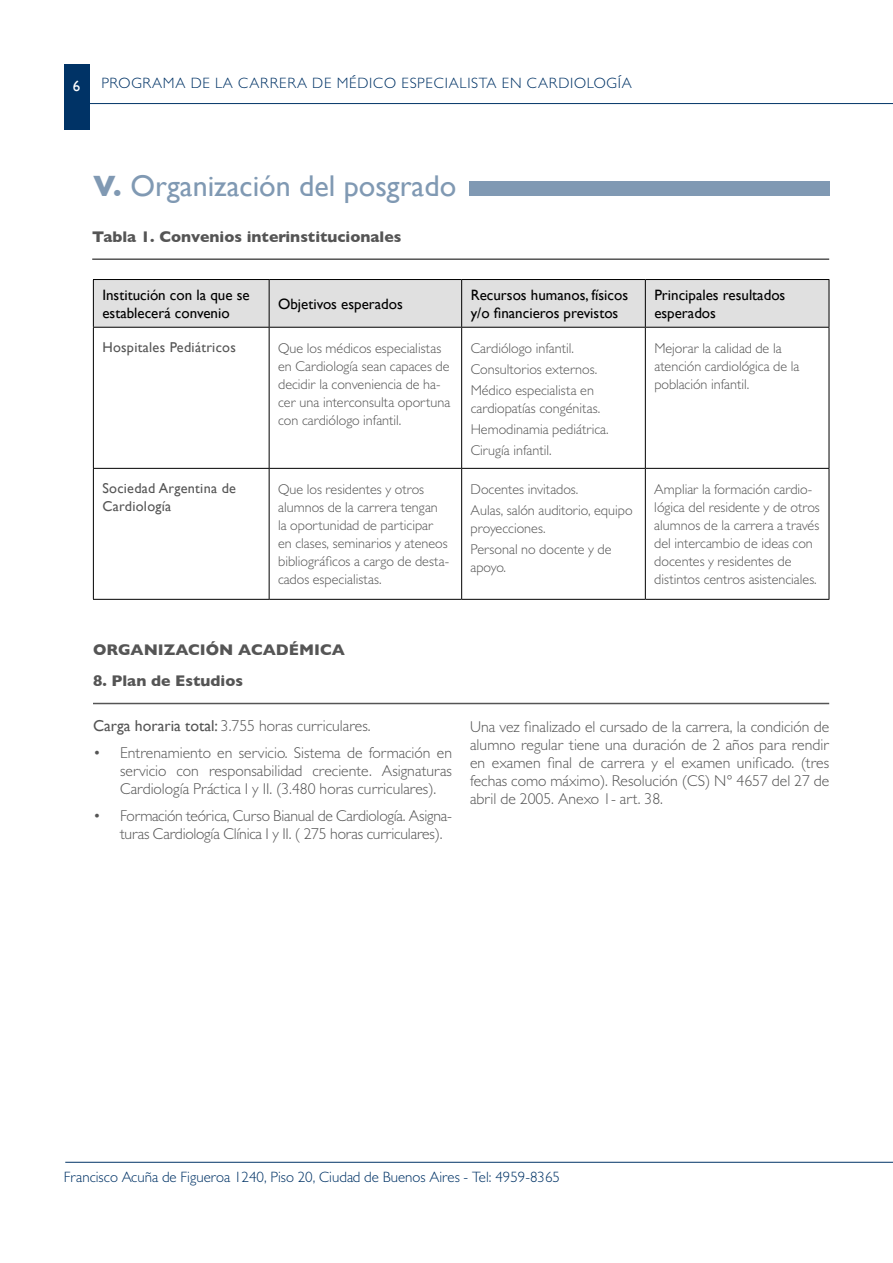
<style>
.page{position:relative;width:893px;height:1263px;background:#fff}
.page>*{position:absolute;margin:0;border:0;box-sizing:border-box;transform-origin:0 0}
.t1{font:30px "Gill Sans";color:#8099b3}
.t2{font:300 15.75px/18px "Gill Sans";color:#555;text-align:justify}
.t3{font:700 15.75px "Gill Sans";color:#555}
.t4{font:15px/18px "Gill Sans";color:#000}
.t5{font:300 15px "Gill Sans";color:#036}
.t6{font:300 15px "Gill Sans";letter-spacing:.05em;color:#036}
.t7{font:15px "Gill Sans";color:#fff}
.t8{font:300 14.25px/18px "Gill Sans";color:#555}
.t9{font:14.25px/18px "Gill Sans";letter-spacing:.02em;color:#555}
.s1{font-weight:700}
.s2{font-weight:400}
</style>
<div class="page">
<div style="left:64px;top:64px;width:26px;height:65px;background:#036"></div>
<hr style="left:66px;top:103px;width:827px;height:1px;background:#036">
<hr style="left:65px;top:1162px;width:828px;height:1px;background:#036">
<hr style="left:92px;top:258px;width:737px;height:2px;background:#555">
<hr style="left:93px;top:703px;width:736px;height:1px;background:#555">
<div style="left:469px;top:182px;width:360px;height:14px;background:#8099b3"></div>
<div style="left:94px;top:280px;width:735px;height:47px;background:#e0e0e0"></div>
<hr style="left:93px;top:279px;width:176px;height:1px;background:#000">
<hr style="left:93px;top:280px;width:1px;height:47px;background:#000">
<hr style="left:269px;top:279px;width:193px;height:1px;background:#000">
<hr style="left:269px;top:280px;width:1px;height:47px;background:#000">
<hr style="left:462px;top:279px;width:183px;height:1px;background:#000">
<hr style="left:461px;top:280px;width:1px;height:47px;background:#000">
<hr style="left:645px;top:279px;width:184px;height:1px;background:#000">
<hr style="left:645px;top:280px;width:1px;height:47px;background:#000">
<hr style="left:829px;top:280px;width:1px;height:47px;background:#000">
<hr style="left:93px;top:327px;width:176px;height:1px;background:#000">
<hr style="left:93px;top:328px;width:1px;height:140px;background:#000">
<hr style="left:269px;top:327px;width:193px;height:1px;background:#000">
<hr style="left:269px;top:328px;width:1px;height:140px;background:#000">
<hr style="left:462px;top:327px;width:183px;height:1px;background:#000">
<hr style="left:461px;top:328px;width:1px;height:140px;background:#000">
<hr style="left:645px;top:327px;width:184px;height:1px;background:#000">
<hr style="left:645px;top:328px;width:1px;height:140px;background:#000">
<hr style="left:829px;top:328px;width:1px;height:140px;background:#000">
<hr style="left:93px;top:468px;width:176px;height:1px;background:#000">
<hr style="left:93px;top:469px;width:1px;height:130px;background:#000">
<hr style="left:269px;top:468px;width:193px;height:1px;background:#000">
<hr style="left:269px;top:469px;width:1px;height:130px;background:#000">
<hr style="left:462px;top:468px;width:183px;height:1px;background:#000">
<hr style="left:461px;top:469px;width:1px;height:130px;background:#000">
<hr style="left:645px;top:468px;width:184px;height:1px;background:#000">
<hr style="left:645px;top:469px;width:1px;height:130px;background:#000">
<hr style="left:829px;top:469px;width:1px;height:130px;background:#000">
<hr style="left:93px;top:599px;width:176px;height:1px;background:#000">
<hr style="left:269px;top:599px;width:193px;height:1px;background:#000">
<hr style="left:462px;top:599px;width:183px;height:1px;background:#000">
<hr style="left:645px;top:599px;width:184px;height:1px;background:#000">
<p class="t7" style="left:73px;top:77px;width:9px">6</p>
<p class="t6" style="left:101px;top:74px;width:532px">PROGRAMA DE LA CARRERA DE MÉDICO ESPECIALISTA EN CARDIOLOGÍA</p>
<h1 class="t1" style="left:93px;top:168px;width:365px"><span class="s1">V.</span> Organización del posgrado</h1>
<p class="t3" style="left:92px;top:224px;width:311px">Tabla 1. Convenios interinstitucionales</p>
<p class="t4" style="left:102px;top:285px;width:149px">Institución con la que se establecerá convenio</p>
<p class="t4" style="left:278px;top:294px;width:126px">Objetivos esperados</p>
<p class="t4" style="left:471px;top:285px;width:159px">Recursos humanos, físicos y/o financieros previstos</p>
<p class="t4" style="left:654px;top:285px;width:133px">Principales resultados esperados</p>
<p class="t9" style="left:102px;top:338px;width:135px">Hospitales Pediátricos</p>
<p class="t8" style="left:278px;top:339px;width:174px">Que los médicos especialistas en Cardiología sean capaces de decidir la conveniencia de ha&shy;cer una interconsulta oportuna con cardiólogo infantil.</p>
<p class="t8" style="left:471px;top:337px;width:128px;line-height:21px">Cardiólogo infantil.<br>Consultorios externos.<br>Médico especialista en</p>
<p class="t8" style="left:654px;top:339px;width:146px">Mejorar la calidad de la atención cardiológica de la población infantil.</p>
<p class="t8" style="left:471px;top:397px;width:139px;line-height:21px">cardiopatías congénitas.<br>Hemodinamia pediátrica.<br>Cirugía infantil.</p>
<p class="t9" style="left:102px;top:479px;width:135px">Sociedad Argentina de<br>Cardiología</p>
<p class="t8" style="left:278px;top:480px;width:173px">Que los residentes y otros alumnos de la carrera tengan la oportunidad de participar en clases, seminarios y ateneos bibliográficos a cargo de desta&shy;cados especialistas.</p>
<p class="t8" style="left:471px;top:478px;width:163px;line-height:21px">Docentes invitados.<br>Aulas, salón auditorio, equipo</p>
<p class="t8" style="left:471px;top:517px;width:142px;line-height:21px">proyecciones.<br>Personal no docente y de</p>
<p class="t8" style="left:471px;top:558px;width:37px">apoyo.</p>
<p class="t8" style="left:654px;top:480px;width:167px">Ampliar la formación cardio&shy;lógica del residente y de otros alumnos de la carrera a través del intercambio de ideas con docentes y residentes de distintos centros asistenciales.</p>
<p class="t3" style="left:93px;top:637px;width:253px">ORGANIZACIÓN ACADÉMICA</p>
<p class="t3" style="left:93px;top:668px;width:152px">8. Plan de Estudios</p>
<p class="t2" style="left:93px;top:717px;width:279px"><span class="s2">Carga horaria total:</span> 3.755 horas curriculares.</p>
<p class="t2" style="left:120px;top:744px;width:334px;text-indent:-27px">• Entrenamiento en servicio. Sistema de formación en servicio con responsabilidad creciente. Asignaturas Cardiología Práctica I y II. (3.480 horas curriculares).</p>
<p class="t2" style="left:120px;top:807px;width:334px;text-indent:-27px">• Formación teórica, Curso Bianual de Cardiología. Asigna&shy;turas Cardiología Clínica I y II. ( 275 horas curriculares).</p>
<p class="t2" style="left:470px;top:717px;width:361px">Una vez finalizado el cursado de la carrera, la condición de alumno regular tiene una duración de 2 años para rendir en examen final de carrera y el examen unificado. (tres fechas como máximo). Resolución (CS) N° 4657 del 27 de abril de 2005. Anexo 1- art. 38.</p>
<p class="t5" style="left:64px;top:1168px;width:498px">Francisco Acuña de Figueroa 1240, Piso 20, Ciudad de Buenos Aires - Tel: 4959-8365</p>
</div>
